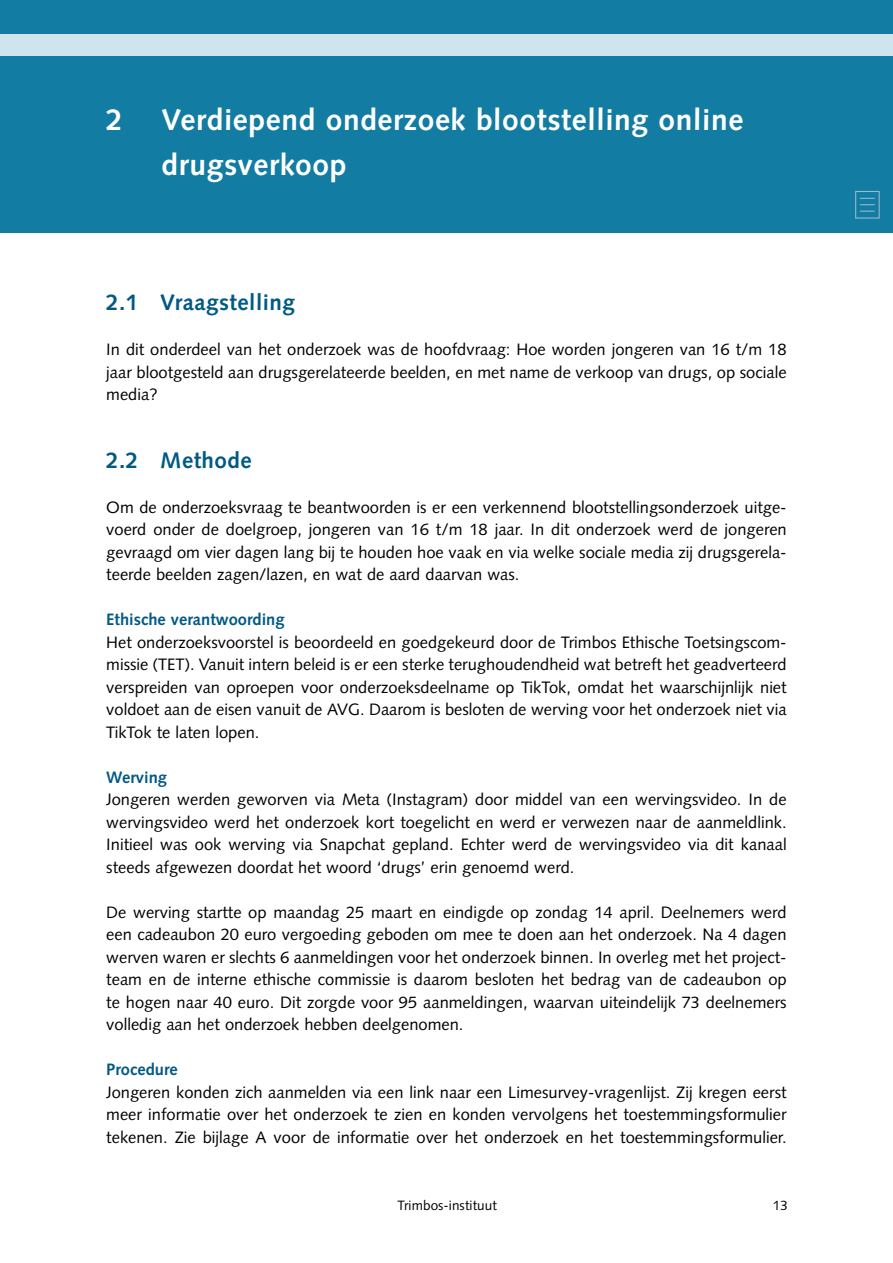
<style>
.page{position:relative;width:893px;height:1263px;background:#fff}
.page>*{position:absolute;margin:0;border:0;box-sizing:border-box;transform-origin:0 0}
.t1{font:700 30px/45px "Syntax LT Std";letter-spacing:.02em;color:#fff}
.t2{font:700 22.5px "Syntax LT Std";letter-spacing:.02em;color:#005a84}
.t3{font:16.5px/22.5px "Syntax LT Std";color:#000;text-align:justify}
.t4{font:700 16.5px "Syntax LT Std";color:#005a84}
.t5{font:13.5px "Syntax LT Std";letter-spacing:.005em;color:#000}
</style>
<div class="page">
<div style="left:0;top:0;width:893px;height:232px;background:#137ca3"></div>
<div style="left:0;top:34px;width:893px;height:21px;background:#cfe4ec"></div>
<div style="left:855px;top:191px;width:25px;height:28px;border:1px solid #96bad3"></div>
<svg style="left:860px;top:198px;width:14px;height:7px"></svg>
<svg style="left:860px;top:211px;width:14px;height:1px"></svg>
<h1 class="t1" style="left:106px;top:97px;width:18px">2</h1>
<h1 class="t1" style="left:162px;top:97px;width:583px">Verdiepend onderzoek blootstelling online drugsverkoop</h1>
<h2 class="t2" style="left:106px;top:289px;width:190px">2.1 Vraagstelling</h2>
<p class="t3" style="left:106px;top:338px;width:682px">In dit onderdeel van het onderzoek was de hoofdvraag: Hoe worden jongeren van 16 t/m 18 jaar blootgesteld aan drugsgerelateerde beelden, en met name de verkoop van drugs, op sociale media?</p>
<h2 class="t2" style="left:106px;top:447px;width:147px">2.2 Methode</h2>
<p class="t3" style="left:106px;top:496px;width:682px">Om de onderzoeksvraag te beantwoorden is er een verkennend blootstellingsonderzoek uitge&shy;voerd onder de doelgroep, jongeren van 16 t/m 18 jaar. In dit onderzoek werd de jongeren gevraagd om vier dagen lang bij te houden hoe vaak en via welke sociale media zij drugsgerela&shy;teerde beelden zagen/lazen, en wat de aard daarvan was.</p>
<p class="t4" style="left:106px;top:610px;width:180px">Ethische verantwoording</p>
<p class="t3" style="left:106px;top:631px;width:682px">Het onderzoeksvoorstel is beoordeeld en goedgekeurd door de Trimbos Ethische Toetsingscom&shy;missie (TET). Vanuit intern beleid is er een sterke terughoudendheid wat betreft het geadverteerd verspreiden van oproepen voor onderzoeksdeelname op TikTok, omdat het waarschijnlijk niet voldoet aan de eisen vanuit de AVG. Daarom is besloten de werving voor het onderzoek niet via TikTok te laten lopen.</p>
<p class="t4" style="left:106px;top:767px;width:62px">Werving</p>
<p class="t3" style="left:106px;top:788px;width:682px">Jongeren werden geworven via Meta (Instagram) door middel van een wervingsvideo. In de wervingsvideo werd het onderzoek kort toegelicht en werd er verwezen naar de aanmeldlink.<br>Initieel was ook werving via Snapchat gepland. Echter werd de wervingsvideo via dit kanaal steeds afgewezen doordat het woord ‘drugs’ erin genoemd werd.</p>
<p class="t3" style="left:106px;top:901px;width:682px">De werving startte op maandag 25 maart en eindigde op zondag 14 april. Deelnemers werd een cadeaubon 20 euro vergoeding geboden om mee te doen aan het onderzoek. Na 4 dagen werven waren er slechts 6 aanmeldingen voor het onderzoek binnen. In overleg met het project&shy;team en de interne ethische commissie is daarom besloten het bedrag van de cadeaubon op te hogen naar 40 euro. Dit zorgde voor 95 aanmeldingen, waarvan uiteindelijk 73 deelnemers volledig aan het onderzoek hebben deelgenomen.</p>
<p class="t4" style="left:106px;top:1060px;width:73px">Procedure</p>
<p class="t3" style="left:106px;top:1081px;width:682px">Jongeren konden zich aanmelden via een link naar een Limesurvey-vragenlijst. Zij kregen eerst meer informatie over het onderzoek te zien en konden vervolgens het toestemmingsformulier tekenen. Zie bijlage A voor de informatie over het onderzoek en het toestemmingsformulier.</p>
<p class="t5" style="left:397px;top:1197px;width:101px">Trimbos-instituut</p>
<p class="t5" style="left:773px;top:1197px;width:17px">13</p>
</div>
